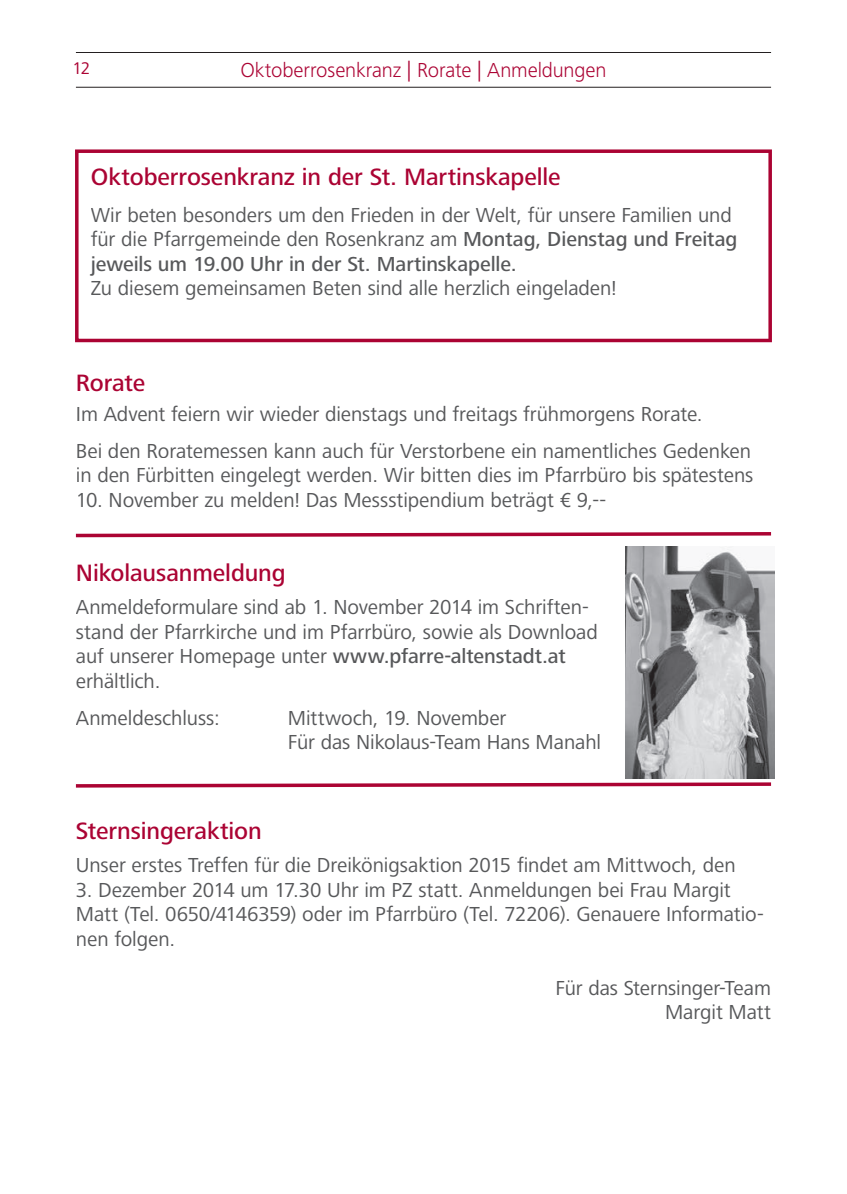
<style>
.page{position:relative;width:847px;height:1194px;background:#fff}
.page>*{position:absolute;margin:0;border:0;box-sizing:border-box;transform-origin:0 0}
.t1{font:500 24.5px "Frutiger Next LT";letter-spacing:-.005em;color:#ab0333}
.t2{font:21px/24.5px "Frutiger Next LT";letter-spacing:-.005em;color:#57585a}
.t3{font:300 21px "Frutiger Next LT";letter-spacing:-.01em;color:#ab0333}
.t4{font:17.5px "Frutiger Next LT";color:#ab0333}
.s1{font-weight:500}
</style>
<div class="page">
<hr style="left:76px;top:52px;width:694px;height:1px;background:#231f20">
<hr style="left:76px;top:87px;width:694px;height:1px;background:#231f20">
<svg style="left:75px;top:149px;width:696px;height:193px"></svg>
<svg style="left:75px;top:532px;width:697px;height:6px"></svg>
<svg style="left:75px;top:782px;width:697px;height:6px"></svg>
<img style="left:625px;top:546px;width:149px;height:233px">
<p class="t4" style="left:72px;top:59px;width:19px">12</p>
<p class="t3" style="left:240px;top:58px;width:367px">Oktoberrosenkranz | Rorate | Anmeldungen</p>
<p class="t1" style="left:91px;top:163px;width:471px">Oktoberrosenkranz in der St. Martinskapelle</p>
<p class="t2" style="left:91px;top:202px;width:648px">Wir beten besonders um den Frieden in der Welt, für unsere Familien und für die Pfarrgemeinde den Rosenkranz am <span class="s1">Montag, Dienstag und Freitag jeweils um 19.00 Uhr in der St. Martinskapelle.</span></p>
<p class="t2" style="left:91px;top:276px;width:527px">Zu diesem gemeinsamen Beten sind alle herzlich eingeladen!</p>
<p class="t1" style="left:76px;top:369px;width:71px">Rorate</p>
<p class="t2" style="left:76px;top:395px;width:676px;line-height:36.8px">Im Advent feiern wir wieder dienstags und freitags frühmorgens Rorate.<br>Bei den Roratemessen kann auch für Verstorbene ein namentliches Gedenken</p>
<p class="t2" style="left:76px;top:463px;width:678px">in den Fürbitten eingelegt werden. Wir bitten dies im Pfarrbüro bis spätestens</p>
<p class="t2" style="left:76px;top:487px;width:531px">10. November zu melden! Das Messstipendium beträgt € 9,--</p>
<p class="t1" style="left:76px;top:559px;width:211px">Nikolausanmeldung</p>
<p class="t2" style="left:76px;top:595px;width:523px">Anmeldeformulare sind ab 1. November 2014 im Schriften&shy;stand der Pfarrkirche und im Pfarrbüro, sowie als Download auf unserer Homepage unter <span class="s1">www.pfarre-altenstadt.at </span>erhältlich.</p>
<p class="t2" style="left:76px;top:705px;width:145px">Anmeldeschluss:</p>
<p class="t2" style="left:288px;top:705px;width:315px">Mittwoch, 19. November<br>Für das Nikolaus-Team Hans Manahl</p>
<p class="t1" style="left:76px;top:817px;width:187px">Sternsingeraktion</p>
<p class="t2" style="left:76px;top:853px;width:661px">Unser erstes Treffen für die Dreikönigsaktion 2015 findet am Mittwoch, den</p>
<p class="t2" style="left:76px;top:877px;width:689px">3. Dezember 2014 um 17.30 Uhr im PZ statt. Anmeldungen bei Frau Margit<br>Matt (Tel. 0650/4146359) oder im Pfarrbüro (Tel. 72206). Genauere Informatio&shy;nen folgen.</p>
<p class="t2" style="left:555px;top:975px;width:217px;text-align:right">Für das Sternsinger-Team<br>Margit Matt</p>
</div>
